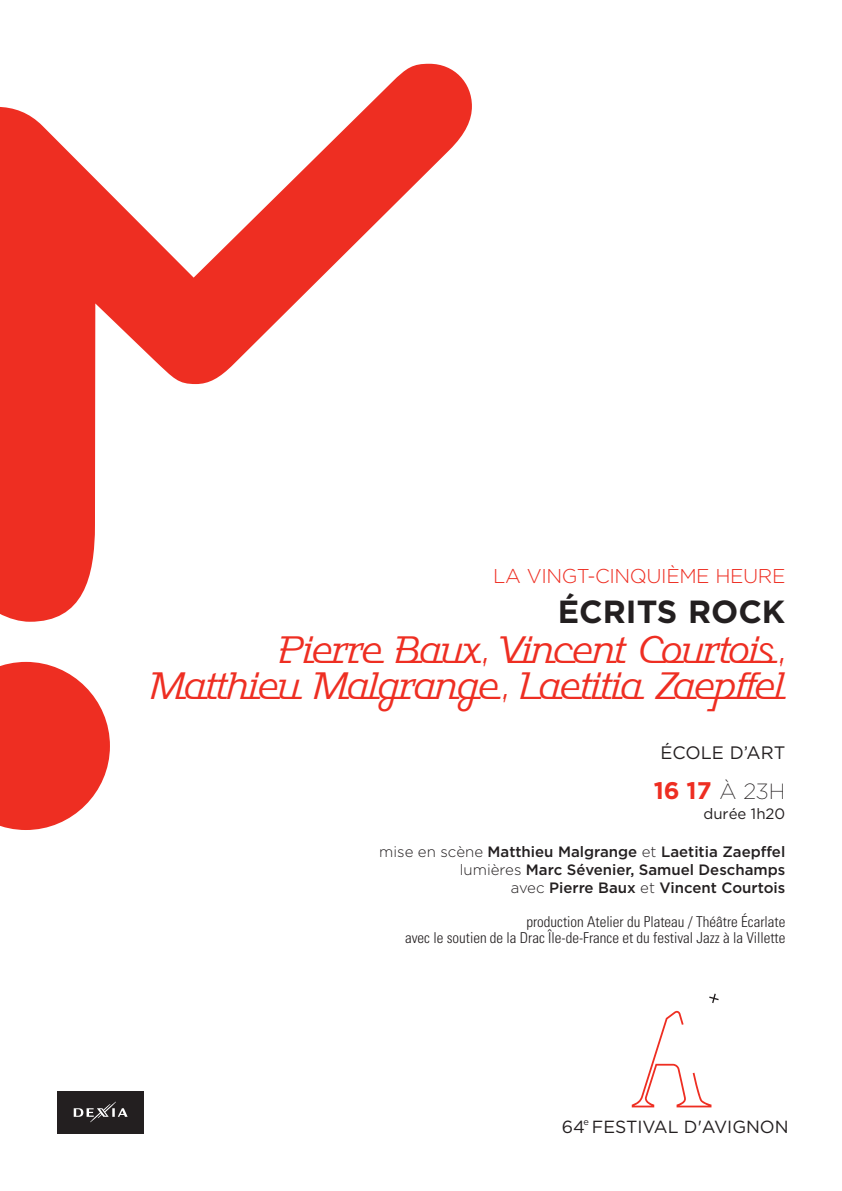
<style>
.page{position:relative;width:842px;height:1191px;background:#fff}
.page>*{position:absolute;margin:0;border:0;box-sizing:border-box;transform-origin:0 0}
.t1{font:500 40px/36px "Javelin";letter-spacing:-.02em;color:#ee2e22;text-align:right}
.t2{font:700 32px "Gotham";color:#231f20}
.t3{font:700 24px "Gotham";color:#ee2e22}
.t4{font:300 20px "Gotham";letter-spacing:-.02em;color:#ee2e22}
.t5{font:18px "Gotham";color:#231f20}
.t6{font:17.6px "Gotham";color:#231f20}
.t7{font:500 15px/18px "Gotham";color:#231f20;text-align:right}
.t8{font:300 condensed 15px/16px "Univers";color:#231f20;text-align:right}
.t9{font:15px "Gotham";color:#231f20}
.t10{font:9.2px "Gotham";color:#231f20}
.s1{font-weight:200;font-size:22px;color:#231f20}
.s2{font-weight:300}
</style>
<div class="page">
<svg style="left:0;top:64px;width:472px;height:766px"></svg>
<div style="left:57px;top:1091px;width:87px;height:42px;background:#231f20"></div>
<svg style="left:74px;top:1101px;width:54px;height:21px"></svg>
<svg style="left:709px;top:993px;width:10px;height:10px"></svg>
<svg style="left:632px;top:1011px;width:79px;height:96px"></svg>
<h3 class="t4" style="left:493px;top:564px;width:294px">LA VINGT-CINQUIÈME HEURE</h3>
<h2 class="t2" style="left:558px;top:593px;width:229px">ÉCRITS ROCK</h2>
<h1 class="t1" style="left:151px;top:633px;width:636px">Pierre Baux, Vincent Courtois,<br>Matthieu Malgrange, Laetitia Zaepffel</h1>
<p class="t5" style="left:660px;top:742px;width:126px">ÉCOLE D’ART</p>
<h3 class="t3" style="left:654px;top:777px;width:133px">16 17 <span class="s1">À 23H</span></h3>
<p class="t9" style="left:703px;top:805px;width:83px">durée 1h20</p>
<p class="t7" style="left:379px;top:843px;width:408px"><span class="s2">mise en scène</span> Matthieu Malgrange <span class="s2">et</span> Laetitia Zaepffel <span class="s2">lumières</span> Marc Sévenier, Samuel Deschamps<br><span class="s2">avec</span> Pierre Baux <span class="s2">et</span> Vincent Courtois</p>
<p class="t8" style="left:405px;top:915px;width:382px">production Atelier du Plateau / Théâtre Écarlate<br>avec le soutien de la Drac Île-de-France et du festival Jazz à la Villette</p>
<p class="t6" style="left:562px;top:1116px;width:229px">64 FEST VAL D AV GNON</p>
<p class="t10" style="left:583px;top:1116px;width:7px">e</p>
</div>
